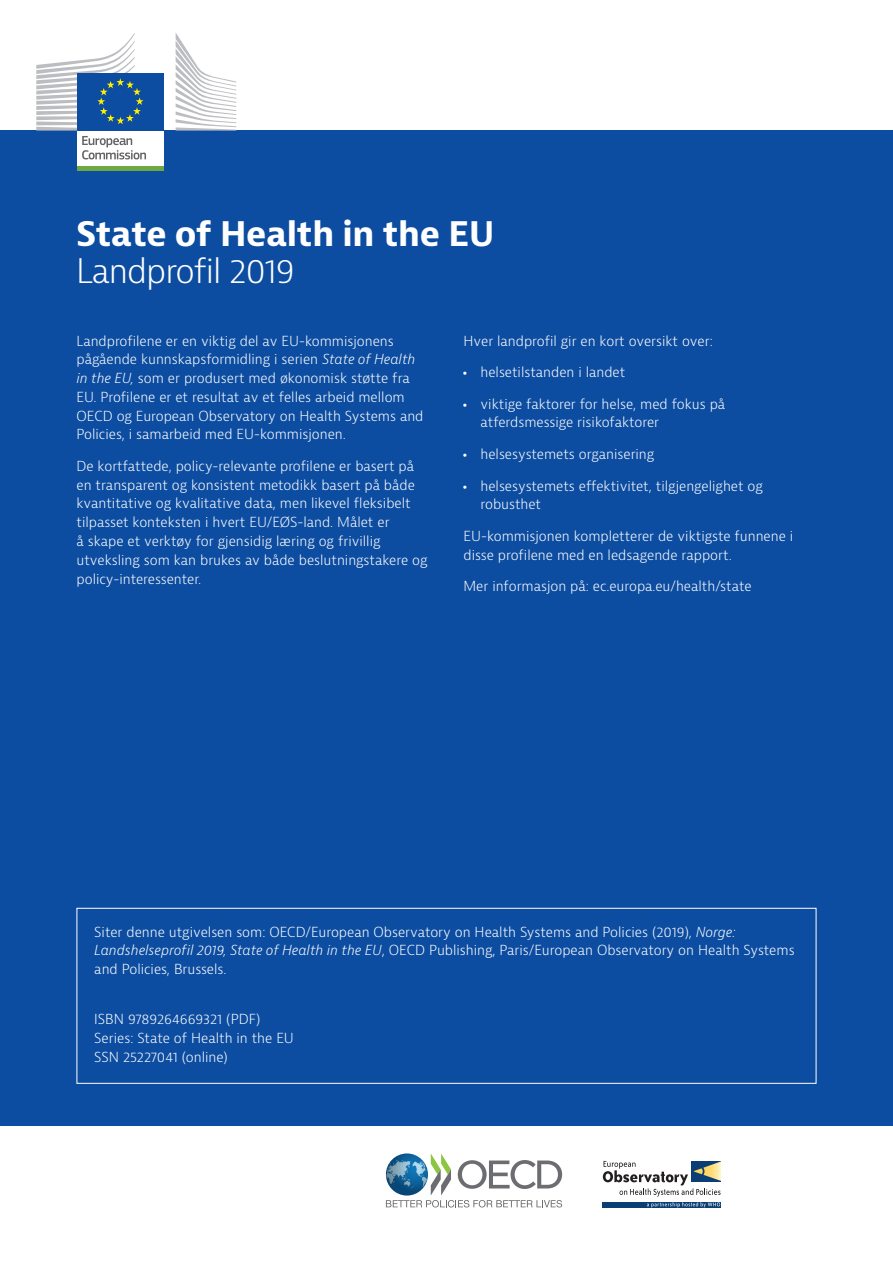
<style>
.page{position:relative;width:893px;height:1263px;background:#fff}
.page>*{position:absolute;margin:0;border:0;box-sizing:border-box;transform-origin:0 0}
.Front_page_text{font:700 33px "Bernina Sans";letter-spacing:-.01em;color:#fff}
.Front_page_light{font:300 33px "Bernina Sans";letter-spacing:-.03em;color:#fff}
.Body__white{font:300 13.5px/18.8px "Bernina Sans";color:#fff}
.s1{font-style:italic}
.s2{font-weight:800}
</style>
<div class="page">
<div style="left:0;top:131px;width:893px;height:995px;background:#0d4da1"></div>
<svg style="left:386px;top:1153px;width:176px;height:54px"></svg>
<div style="left:77px;top:129px;width:86px;height:38px;background:#fff"></div>
<div style="left:77px;top:73px;width:86px;height:58px;background:#0d4da1"></div>
<div style="left:77px;top:166px;width:86px;height:5px;background:#6da842"></div>
<svg style="left:176px;top:33px;width:60px;height:98px"></svg>
<svg style="left:36px;top:33px;width:110px;height:126px"></svg>
<svg style="left:603px;top:1161px;width:118px;height:46px"></svg>
<div style="left:77px;top:908px;width:739px;height:176px;border:1px solid #fff"></div>
<p class="Front_page_text" style="left:76px;top:212px;width:420px">State of Health in the EU</p>
<p class="Front_page_light" style="left:76px;top:249px;width:220px">Landprofil 2019</p>
<p class="Body__white" style="left:77px;top:332px;width:348px">Landprofilene er en viktig del av EU-kommisjonens pågående kunnskapsformidling i serien <span class="s1">State of Health in the EU,</span> som er produsert med økonomisk støtte fra EU. Profilene er et resultat av et felles arbeid mellom OECD og European Observatory on Health Systems and Policies, i samarbeid med EU-kommisjonen.</p>
<p class="Body__white" style="left:77px;top:457px;width:352px">De kortfattede, policy-relevante profilene er basert på en transparent og konsistent metodikk basert på både kvantitative og kvalitative data, men likevel fleksibelt tilpasset konteksten i hvert EU/EØS-land. Målet er<br>å skape et verktøy for gjensidig læring og frivillig utveksling som kan brukes av både beslutningstakere og policy-interessenter.</p>
<p class="Body__white" style="left:463px;top:332px;width:251px">Hver landprofil gir en kort oversikt over:</p>
<p class="Body__white" style="left:463px;top:363px;width:163px"><span class="s2">·</span> helsetilstanden i landet</p>
<p class="Body__white" style="left:480px;top:395px;width:246px;text-indent:-17px"><span class="s2">·</span> viktige faktorer for helse, med fokus på atferdsmessige risikofaktorer</p>
<p class="Body__white" style="left:463px;top:445px;width:192px"><span class="s2">·</span> helsesystemets organisering</p>
<p class="Body__white" style="left:480px;top:476px;width:284px;text-indent:-17px"><span class="s2">·</span> helsesystemets effektivitet, tilgjengelighet og robusthet</p>
<p class="Body__white" style="left:463px;top:527px;width:331px">EU-kommisjonen kompletterer de viktigste funnene i disse profilene med en ledsagende rapport.</p>
<p class="Body__white" style="left:463px;top:577px;width:290px">Mer informasjon på: ec.europa.eu/health/state</p>
<p class="Body__white" style="left:94px;top:922px;width:702px">Siter denne utgivelsen som: OECD/European Observatory on Health Systems and Policies (2019), <span class="s1">Norge:<br>Landshelseprofil 2019, State of Health in the EU</span>, OECD Publishing, Paris/European Observatory on Health Systems and Policies, Brussels.</p>
<p class="Body__white" style="left:94px;top:1010px;width:201px">ISBN 9789264669321 (PDF)<br>Series: State of Health in the EU<br>SSN 25227041 (online)</p>
</div>
